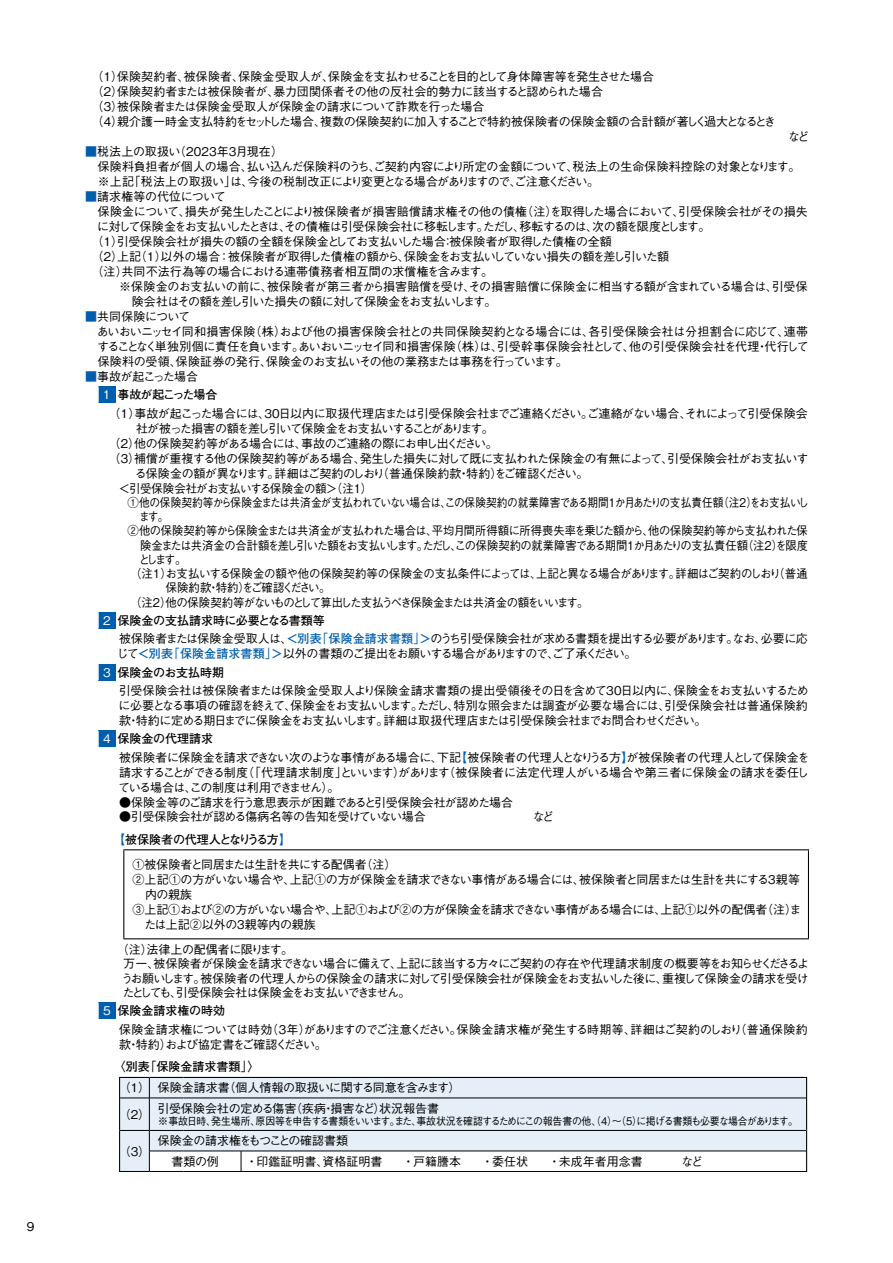
<style>
.page{position:relative;width:893px;height:1263px;background:#fff}
.page>*{position:absolute;margin:0;border:0;box-sizing:border-box;transform-origin:0 0}
.t1{font:500 12px/15px "Gothic BBB Pro";letter-spacing:-.035em;color:#000}
.t2{font:500 12px "Gothic BBB Pro";letter-spacing:-.035em;color:#000;scale:.95 1}
.t3{font:500 12px/15px "Gothic BBB Pro";letter-spacing:-.065em;color:#000}
.t4{font:500 12px "Gothic BBB Pro";letter-spacing:-.06em;color:#000}
.t5{font:500 12px "Gothic BBB Pro";letter-spacing:-.085em;color:#000}
.t6{font:500 12px "Gothic BBB Pro";letter-spacing:-.08em;color:#000;scale:.94 1}
.t7{font:500 12px "Gothic BBB Pro";letter-spacing:-.015em;color:#000;scale:.95 1}
.t8{font:500 12px "Gothic BBB Pro";letter-spacing:-.01em;color:#000}
.t9{font:700 12px "Futo Go B101 Pro";color:#000}
.t10{font:500 12px "Gothic BBB Pro";color:#000}
.t11{font:500 12px "Gothic BBB Pro";letter-spacing:-.095em;color:#000;scale:.95 1}
.t12{font:500 12px "Gothic BBB Pro";letter-spacing:.01em;color:#000}
.t13{font:500 12px "Gothic BBB Pro";letter-spacing:-.1em;color:#000}
.t14{font:500 12px "Gothic BBB Pro";letter-spacing:-.07em;color:#000;scale:.95 1}
.t15{font:700 12px "Futo Go B101 Pro";letter-spacing:-.02em;color:#000}
.t16{font:500 12px "Gothic BBB Pro";letter-spacing:-.015em;color:#000}
.t17{font:700 12px "Futo Go B101 Pro";letter-spacing:-.07em;color:#000}
.t18{font:500 12px "Gothic BBB Pro";letter-spacing:-.035em;color:#000;scale:.94 1}
.t19{font:500 12px "Gothic BBB Pro";letter-spacing:-.035em;color:#000;scale:.89 1}
.t20{font:500 10.5px "Gothic BBB Pro";letter-spacing:-.085em;color:#000}
.s1{color:#005eae}
.s2{font-family:"Gothic BBB Pro";font-weight:500;color:#fff}
.s3{font-family:"Futo Go B101 Pro";font-weight:700;color:#005eae}
</style>
<div class="page">
<div style="left:98px;top:386px;width:17px;height:17px;background:#005eae"></div>
<svg style="left:98px;top:386px;width:1px;height:17px"></svg>
<div style="left:98px;top:612px;width:17px;height:16px;background:#005eae"></div>
<svg style="left:98px;top:612px;width:1px;height:16px"></svg>
<div style="left:98px;top:664px;width:17px;height:16px;background:#005eae"></div>
<svg style="left:98px;top:664px;width:1px;height:16px"></svg>
<div style="left:98px;top:731px;width:17px;height:16px;background:#005eae"></div>
<svg style="left:98px;top:731px;width:1px;height:16px"></svg>
<hr style="left:123px;top:849px;width:686px;height:1px;background:#000">
<hr style="left:123px;top:850px;width:1px;height:88px;background:#000">
<hr style="left:808px;top:850px;width:1px;height:88px;background:#000">
<hr style="left:123px;top:938px;width:686px;height:1px;background:#000">
<div style="left:98px;top:1003px;width:17px;height:16px;background:#005eae"></div>
<svg style="left:98px;top:1003px;width:1px;height:16px"></svg>
<svg style="left:120px;top:1078px;width:686px;height:93px;fill:#e6eff7"></svg>
<hr style="left:149px;top:1098px;width:34px;height:1px;background:#000">
<hr style="left:149px;top:1098px;width:1px;height:32px;background:#000">
<hr style="left:183px;top:1098px;width:58px;height:1px;background:#000">
<hr style="left:241px;top:1098px;width:565px;height:1px;background:#000">
<hr style="left:149px;top:1130px;width:34px;height:1px;background:#000">
<hr style="left:183px;top:1130px;width:58px;height:1px;background:#000">
<hr style="left:241px;top:1130px;width:565px;height:1px;background:#000">
<hr style="left:149px;top:1151px;width:34px;height:1px;background:#000">
<hr style="left:183px;top:1151px;width:58px;height:1px;background:#000">
<hr style="left:241px;top:1151px;width:565px;height:1px;background:#000">
<svg style="left:241px;top:1151px;width:1px;height:20px"></svg>
<hr style="left:119px;top:1171px;width:30px;height:1px;background:#000">
<hr style="left:149px;top:1171px;width:34px;height:1px;background:#000">
<hr style="left:183px;top:1171px;width:58px;height:1px;background:#000">
<hr style="left:241px;top:1171px;width:566px;height:1px;background:#000">
<hr style="left:119px;top:1077px;width:30px;height:1px;background:#000">
<svg style="left:119px;top:1078px;width:31px;height:21px"></svg>
<hr style="left:149px;top:1077px;width:34px;height:1px;background:#000">
<hr style="left:183px;top:1077px;width:58px;height:1px;background:#000">
<hr style="left:241px;top:1077px;width:566px;height:1px;background:#000">
<svg style="left:806px;top:1078px;width:1px;height:20px"></svg>
<hr style="left:119px;top:1098px;width:1px;height:32px;background:#000">
<hr style="left:806px;top:1098px;width:1px;height:32px;background:#000">
<svg style="left:119px;top:1130px;width:31px;height:41px"></svg>
<svg style="left:806px;top:1130px;width:1px;height:41px"></svg>
<p class="t1" style="left:27px;top:1217px;width:9px">9</p>
<p class="t1" style="left:91px;top:67px;width:686px">（１）保険契約者、被保険者、保険金受取人が、保険金を支払わせることを目的として身体障害等を発生させた場合<br>（２）保険契約者または被保険者が、暴力団関係者その他の反社会的勢力に該当すると認められた場合<br>（３）被保険者または保険金受取人が保険金の請求について詐欺を行った場合<br>（４）親介護一時金支払特約をセットした場合、複数の保険契約に加入することで特約被保険者の保険金額の合計額が著しく過大となるとき</p>
<p class="t1" style="left:788px;top:127px;width:23px">など</p>
<p class="t1" style="left:98px;top:142px;width:704px;text-indent:-13px"><span class="s1">■</span>税法上の取扱い（2023年3月現在）<br>保険料負担者が個人の場合、払い込んだ保険料のうち、ご契約内容により所定の金額について、税法上の生命保険料控除の対象となります。※上記「税法上の取扱い」は、今後の税制改正により変更となる場合がありますので、ご注意ください。</p>
<p class="t1" style="left:85px;top:187px;width:142px"><span class="s1">■</span>請求権等の代位について</p>
<p class="t8" style="left:98px;top:202px;width:712px">保険金について、損失が発生したことにより被保険者が損害賠償請求権その他の債権（注）を取得した場合において、引受保険会社がその損失</p>
<p class="t5" style="left:97px;top:217px;width:615px">に対して保険金をお支払いしたときは、その債権は引受保険会社に移転します。ただし、移転するのは、次の額を限度とします。</p>
<p class="t1" style="left:91px;top:232px;width:522px">（１）引受保険会社が損失の額の全額を保険金としてお支払いした場合：被保険者が取得した債権の全額</p>
<p class="t1" style="left:91px;top:247px;width:579px">（２）上記（１）以外の場合：被保険者が取得した債権の額から、保険金をお支払いしていない損失の額を差し引いた額</p>
<p class="t12" style="left:91px;top:262px;width:403px">（注）共同不法行為等の場合における連帯債務者相互間の求償権を含みます。</p>
<p class="t1" style="left:119px;top:277px;width:690px">※保険金のお支払いの前に、被保険者が第三者から損害賠償を受け、その損害賠償に保険金に相当する額が含まれている場合は、引受保</p>
<p class="t4" style="left:132px;top:292px;width:366px">険会社はその額を差し引いた損失の額に対して保険金をお支払いします。</p>
<p class="t1" style="left:97px;top:307px;width:713px;text-indent:-12px"><span class="s1">■</span>共同保険について<br>あいおいニッセイ同和損害保険（株）および他の損害保険会社との共同保険契約となる場合には、各引受保険会社は分担割合に応じて、連帯することなく単独別個に責任を負います。あいおいニッセイ同和損害保険（株）は、引受幹事保険会社として、他の引受保険会社を代理・代行して保険料の受領、保険証券の発行、保険金のお支払いその他の業務または事務を行っています。</p>
<p class="t4" style="left:85px;top:367px;width:115px"><span class="s1">■</span>事故が起こった場合</p>
<p class="t17" style="left:101px;top:385px;width:118px"><span class="s2">１</span>事故が起こった場合</p>
<p class="t1" style="left:108px;top:404px;width:701px">（１）事故が起こった場合には、30日以内に取扱代理店または引受保険会社までご連絡ください。ご連絡がない場合、それによって引受保険会</p>
<p class="t13" style="left:136px;top:418px;width:359px">社が被った損害の額を差し引いて保険金をお支払いすることがあります。</p>
<p class="t1" style="left:108px;top:434px;width:391px">（２）他の保険契約等がある場合には、事故のご連絡の際にお申し出ください。</p>
<p class="t1" style="left:108px;top:449px;width:701px">（３）補償が重複する他の保険契約等がある場合、発生した損失に対して既に支払われた保険金の有無によって、引受保険会社がお支払いす</p>
<p class="t4" style="left:135px;top:463px;width:455px">る保険金の額が異なります。詳細はご契約のしおり（普通保険約款・特約）をご確認ください。</p>
<p class="t2" style="left:119px;top:478px;width:269px">＜引受保険会社がお支払いする保険金の額＞（注１）</p>
<p class="t2" style="left:128px;top:493px;width:719px">①他の保険契約等から保険金または共済金が支払われていない場合は、この保険契約の就業障害である期間１か月あたりの支払責任額（注２）をお支払いし</p>
<p class="t19" style="left:139px;top:507px;width:35px">ます。</p>
<p class="t2" style="left:128px;top:521px;width:718px">②他の保険契約等から保険金または共済金が支払われた場合は、平均月間所得額に所得喪失率を乗じた額から、他の保険契約等から支払われた保</p>
<p class="t6" style="left:140px;top:535px;width:712px">険金または共済金の合計額を差し引いた額をお支払いします。ただし、この保険契約の就業障害である期間１か月あたりの支払責任額（注２）を限度</p>
<p class="t18" style="left:139px;top:550px;width:52px">とします。</p>
<p class="t7" style="left:130px;top:564px;width:715px">（注1）お支払いする保険金の額や他の保険契約等の保険金の支払条件によっては、上記と異なる場合があります。詳細はご契約のしおり（普通</p>
<p class="t14" style="left:166px;top:578px;width:175px">保険約款・特約）をご確認ください。</p>
<p class="t11" style="left:130px;top:592px;width:484px">（注2）他の保険契約等がないものとして算出した支払うべき保険金または共済金の額をいいます。</p>
<p class="t9" style="left:103px;top:611px;width:223px"><span class="s2">2</span> 保険金の支払請求時に必要となる書類等</p>
<p class="t3" style="left:117px;top:630px;width:692px">被保険者または保険金受取人は、<span class="s3">＜別表「保険金請求書類」＞</span>のうち引受保険会社が求める書類を提出する必要があります。なお、必要に応じて<span class="s3">＜別表「保険金請求書類」＞</span>以外の書類のご提出をお願いする場合がありますので、ご了承ください。</p>
<p class="t9" style="left:103px;top:662px;width:123px"><span class="s2">3</span> 保険金のお支払時期</p>
<p class="t1" style="left:119px;top:681px;width:692px;text-align:justify">引受保険会社は被保険者または保険金受取人より保険金請求書類の提出受領後その日を含めて30日以内に、保険金をお支払いするために必要となる事項の確認を終えて、保険金をお支払いします。ただし、特別な照会または調査が必要な場合には、引受保険会社は普通保険約款・特約に定める期日までに保険金をお支払いします。詳細は取扱代理店または引受保険会社までお問合わせください。</p>
<p class="t9" style="left:103px;top:729px;width:111px"><span class="s2">4</span> 保険金の代理請求</p>
<p class="t1" style="left:118px;top:748px;width:693px;text-align:justify">被保険者に保険金を請求できない次のような事情がある場合に、下記<span class="s1">【</span>被保険者の代理人となりうる方<span class="s1">】</span>が被保険者の代理人として保険金を請求することができる制度（「代理請求制度」といいます）があります（被保険者に法定代理人がいる場合や第三者に保険金の請求を委任している場合は、この制度は利用できません）。</p>
<p class="t1" style="left:119px;top:793px;width:396px">●保険金等のご請求を行う意思表示が困難であると引受保険会社が認めた場合</p>
<p class="t1" style="left:119px;top:807px;width:437px">●引受保険会社が認める傷病名等の告知を受けていない場合　　　　　　　　　など</p>
<p class="t15" style="left:113px;top:829px;width:179px"><span class="s1">【</span>被保険者の代理人となりうる方<span class="s1">】</span></p>
<p class="t5" style="left:132px;top:855px;width:266px">①被保険者と同居または生計を共にする配偶者（注）</p>
<p class="t1" style="left:132px;top:870px;width:669px">②上記①の方がいない場合や、上記①の方が保険金を請求できない事情がある場合には、被保険者と同居または生計を共にする３親等</p>
<p class="t1" style="left:145px;top:885px;width:49px">内の親族</p>
<p class="t1" style="left:132px;top:900px;width:671px">③上記①および②の方がいない場合や、上記①および②の方が保険金を請求できない事情がある場合には、上記①以外の配偶者（注）ま</p>
<p class="t16" style="left:144px;top:915px;width:173px">たは上記②以外の３親等内の親族</p>
<p class="t1" style="left:121px;top:941px;width:689px;line-height:14.2px;text-indent:-4px">（注）法律上の配偶者に限ります。<br>万一、被保険者が保険金を請求できない場合に備えて、上記に該当する方々にご契約の存在や代理請求制度の概要等をお知らせくださるようお願いします。被保険者の代理人からの保険金の請求に対して引受保険会社が保険金をお支払いした後に、重複して保険金の請求を受けたとしても、引受保険会社は保険金をお支払いできません。</p>
<p class="t9" style="left:103px;top:1001px;width:123px"><span class="s2">5</span> 保険金請求権の時効</p>
<p class="t1" style="left:119px;top:1020px;width:690px">保険金請求権については時効（３年）がありますのでご注意ください。保険金請求権が発生する時期等、詳細はご契約のしおり（普通保険約款・特約）および協定書をご確認ください。</p>
<p class="t9" style="left:113px;top:1057px;width:148px">〈別表「保険金請求書類」〉</p>
<p class="t1" style="left:119px;top:1079px;width:343px">（１） 保険金請求書（個人情報の取扱いに関する同意を含みます）</p>
<p class="t1" style="left:119px;top:1105px;width:33px">（2）</p>
<p class="t10" style="left:158px;top:1098px;width:283px">引受保険会社の定める傷害（疾病・損害など）状況報告書</p>
<p class="t20" style="left:158px;top:1112px;width:642px">※事故日時、発生場所、原因等を申告する書類をいいます。また、事故状況を確認するためにこの報告書の他、（4）～（5）に掲げる書類も必要な場合があります。</p>
<p class="t1" style="left:119px;top:1142px;width:33px">（3）</p>
<p class="t1" style="left:172px;top:1129px;width:178px;line-height:20.5px;text-indent:-14px">保険金の請求権をもつことの確認書類書類の例</p>
<p class="t10" style="left:246px;top:1151px;width:399px">・印鑑証明書、資格証明書　　・戸籍謄本　　・委任状　　・未成年者用念書</p>
<p class="t1" style="left:682px;top:1152px;width:23px">など</p>
</div>
